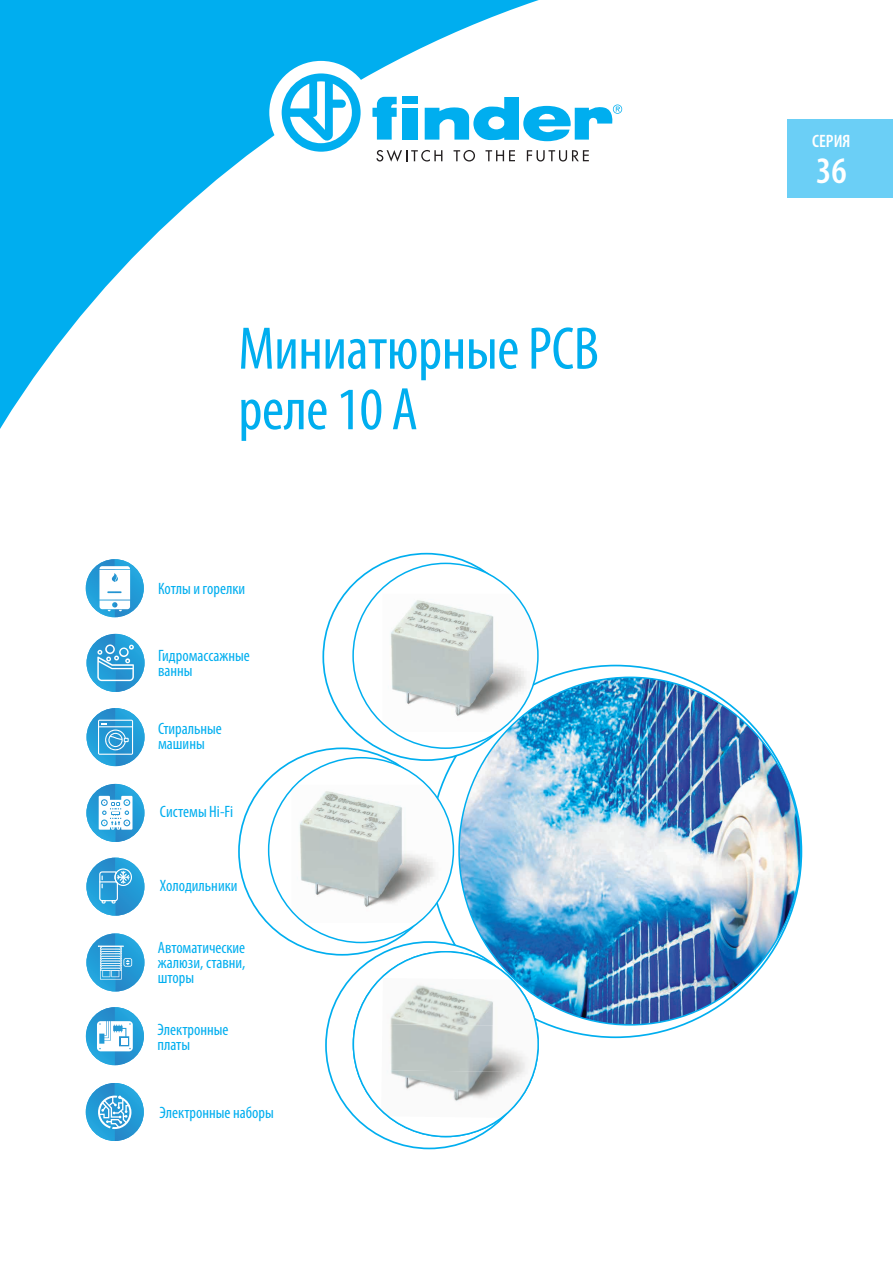
<style>
.page{position:relative;width:893px;height:1263px;background:#fff}
.page>*{position:absolute;margin:0;border:0;box-sizing:border-box;transform-origin:0 0}
.t1{font:condensed 60.6px/60.6px "Myriad Pro";letter-spacing:-.01em;color:#00aeef}
.t2{font:600 condensed 37.5px "Myriad Pro";color:#fff}
.t3{font:600 condensed 18px "Myriad Pro";color:#fff}
.t4{font:condensed 16.5px/15px "Myriad Pro";color:#00aeef}
</style>
<div class="page">
<div style="left:787px;top:119px;width:106px;height:79px;background:#6bcff6"></div>
<svg style="left:0;top:0;width:551px;height:429px"></svg>
<div style="left:269px;top:61px;width:104px;height:103px;background:#fff;border-radius:50%"></div>
<svg style="left:282px;top:73px;width:79px;height:79px"></svg>
<svg style="left:425px;top:97px;width:197px;height:44px"></svg>
<svg style="left:372px;top:97px;width:25px;height:43px"></svg>
<div style="left:403px;top:108px;width:15px;height:32px;background:#00aeef"></div>
<div style="left:403px;top:97px;width:15px;height:7px;background:#00aeef"></div>
<svg style="left:376px;top:150px;width:66px;height:12px"></svg>
<svg style="left:454px;top:150px;width:21px;height:12px"></svg>
<svg style="left:485px;top:150px;width:30px;height:11px"></svg>
<svg style="left:527px;top:150px;width:62px;height:12px"></svg>
<svg style="left:547px;top:665px;width:255px;height:373px"></svg>
<svg style="left:238px;top:553px;width:301px;height:596px"></svg>
<img style="left:458px;top:676px;width:343px;height:349px">
<img style="left:86px;top:559px;width:58px;height:58px">
<svg style="left:99px;top:566px;width:31px;height:45px"></svg>
<img style="left:87px;top:708px;width:58px;height:58px">
<svg style="left:98px;top:720px;width:35px;height:35px"></svg>
<img style="left:87px;top:634px;width:58px;height:58px">
<svg style="left:97px;top:644px;width:37px;height:37px"></svg>
<img style="left:86px;top:784px;width:58px;height:58px">
<svg style="left:99px;top:796px;width:34px;height:34px"></svg>
<img style="left:86px;top:933px;width:58px;height:58px">
<svg style="left:98px;top:945px;width:34px;height:34px"></svg>
<img style="left:86px;top:858px;width:58px;height:58px">
<svg style="left:99px;top:868px;width:33px;height:35px"></svg>
<img style="left:86px;top:1007px;width:58px;height:58px">
<svg style="left:97px;top:1021px;width:36px;height:30px"></svg>
<img style="left:86px;top:1083px;width:58px;height:58px">
<svg style="left:98px;top:1095px;width:33px;height:34px"></svg>
<h1 class="t1" style="left:238px;top:318px;width:362px">Миниатюрные РСВ реле 10 A</h1>
<p class="t4" style="left:158px;top:581px;width:89px">Котлы и горелки</p>
<p class="t4" style="left:158px;top:648px;width:93px">Гидромассажные ванны</p>
<p class="t4" style="left:158px;top:721px;width:65px">Стиральные машины</p>
<p class="t4" style="left:160px;top:804px;width:75px">Системы Hi-Fi</p>
<p class="t4" style="left:160px;top:878px;width:79px">Холодильники</p>
<p class="t4" style="left:158px;top:940px;width:89px;text-align:justify">Автоматические жалюзи, ставни, шторы</p>
<p class="t4" style="left:157px;top:1021px;width:73px">Электронные платы</p>
<p class="t4" style="left:159px;top:1104px;width:116px">Электронные наборы</p>
<p class="t3" style="left:812px;top:131px;width:40px">СЕРИЯ</p>
<h2 class="t2" style="left:816px;top:150px;width:32px">36</h2>
</div>
